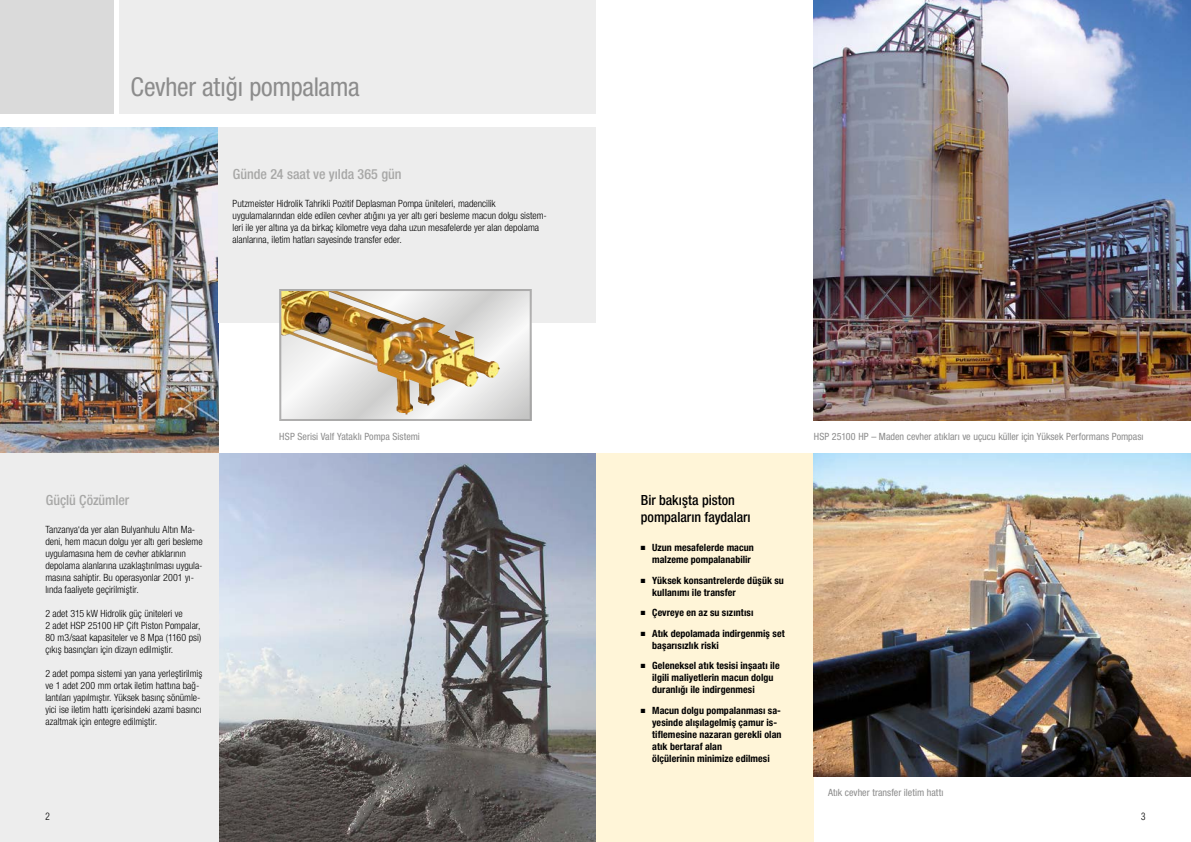
<style>
.page{position:relative;width:1191px;height:842px;background:#fff}
.page>*{position:absolute;margin:0;border:0;box-sizing:border-box;transform-origin:0 0}
.t1{font:condensed 26px "Helvetica Neue LT Pro";letter-spacing:-.01em;color:#8c8c8c}
.t2{font:500 condensed 14px "Helvetica Neue LT Pro";letter-spacing:-.005em;color:#a8a8a7}
.t3{font:500 condensed 14px/17.5px "Helvetica Neue LT Pro";letter-spacing:-.005em;color:#000}
.t4{font:300 condensed 10px/12px "Helvetica Neue LT Pro";color:#000}
.t5{font:700 condensed 10px/12px "Helvetica Neue LT Pro";letter-spacing:.005em;color:#000}
.t6{font:condensed 10px "Helvetica Neue LT Pro";color:#8c8c8c}
.t7{font:300 condensed 10px "Helvetica LT Std";color:#000}
</style>
<div class="page">
<div style="left:595px;top:454px;width:219px;height:388px;background:#fff5d8"></div>
<img style="left:218px;top:454px;width:377px;height:388px">
<img style="left:814px;top:0;width:377px;height:421px">
<img style="left:0;top:128px;width:218px;height:326px">
<div style="left:218px;top:128px;width:377px;height:195px;background:#ededed"></div>
<div style="left:0;top:454px;width:218px;height:388px;background:#ededed"></div>
<div style="left:119px;top:0;width:476px;height:113px;background:#ededed"></div>
<div style="left:0;top:0;width:113px;height:113px;background:#dadada"></div>
<img style="left:814px;top:454px;width:377px;height:323px">
<svg style="left:279px;top:289px;width:252px;height:132px"></svg>
<img style="left:281px;top:291px;width:219px;height:124px">
<h1 class="t1" style="left:130px;top:72px;width:231px">Cevher atığı pompalama</h1>
<h2 class="t2" style="left:233px;top:166px;width:170px">Günde 24 saat ve yılda 365 gün</h2>
<p class="t4" style="left:232px;top:197px;width:316px">Putzmeister Hidrolik Tahrikli Pozitif Deplasman Pompa üniteleri, madencilik uygulamalarından elde edilen cevher atığını ya yer altı geri besleme macun dolgu sistem&shy;leri ile yer altına ya da birkaç kilometre veya daha uzun mesafelerde yer alan depolama alanlarına, iletim hatları sayesinde transfer eder.</p>
<p class="t6" style="left:279px;top:431px;width:142px">HSP Serisi Valf Yataklı Pompa Sistemi</p>
<h2 class="t2" style="left:46px;top:492px;width:85px">Güçlü Çözümler</h2>
<h2 class="t3" style="left:641px;top:491px;width:111px">Bir bakışta piston pompaların faydaları</h2>
<p class="t5" style="left:641px;top:541px;width:114px;text-align:right">■ Uzun mesafelerde macun malzeme pompalanabilir</p>
<p class="t5" style="left:652px;top:574px;width:133px;text-indent:-11px">■ Yüksek konsantrelerde düşük su kullanımı ile transfer</p>
<p class="t5" style="left:641px;top:606px;width:114px">■ Çevreye en az su sızıntısı</p>
<p class="t5" style="left:652px;top:627px;width:134px;text-indent:-11px">■ Atık depolamada indirgenmiş set başarısızlık riski</p>
<p class="t5" style="left:652px;top:659px;width:129px;text-indent:-11px">■ Geleneksel atık tesisi inşaatı ile ilgili maliyetlerin macun dolgu duranlığı ile indirgenmesi</p>
<p class="t5" style="left:652px;top:704px;width:131px;text-indent:-11px">■ Macun dolgu pompalanması sa&shy;yesinde alışılagelmiş çamur is&shy;tiflemesine nazaran gerekli olan atık bertaraf alan<br>ölçülerinin minimize edilmesi</p>
<p class="t4" style="left:45px;top:523px;width:159px">Tanzanya‘da yer alan Bulyanhulu Altın Ma&shy;deni, hem macun dolgu yer altı geri besleme uygulamasına hem de cevher atıklarının depolama alanlarına uzaklaştırılması uygula&shy;masına sahiptir. Bu operasyonlar 2001 yı&shy;lında faaliyete geçirilmiştir.</p>
<p class="t4" style="left:45px;top:607px;width:157px">2 adet 315 kW Hidrolik güç üniteleri ve<br>2 adet HSP 25100 HP Çift Piston Pompalar, 80 m3/saat kapasiteler ve 8 Mpa (1160 psi) çıkış basınçları için dizayn edilmiştir.</p>
<p class="t4" style="left:45px;top:667px;width:158px">2 adet pompa sistemi yan yana yerleştirilmiş ve 1 adet 200 mm ortak iletim hattına bağ&shy;lantıları yapılmıştır. Yüksek basınç sönümle&shy;yici ise iletim hattı içerisindeki azami basıncı azaltmak için entegre edilmiştir.</p>
<p class="t6" style="left:814px;top:431px;width:331px">HSP 25100 HP – Maden cevher atıkları ve uçucu küller için Yüksek Performans Pompası</p>
<p class="t6" style="left:828px;top:787px;width:117px">Atık cevher transfer iletim hattı</p>
<p class="t7" style="left:45px;top:810px;width:6px">2</p>
<p class="t7" style="left:1141px;top:810px;width:6px">3</p>
</div>
